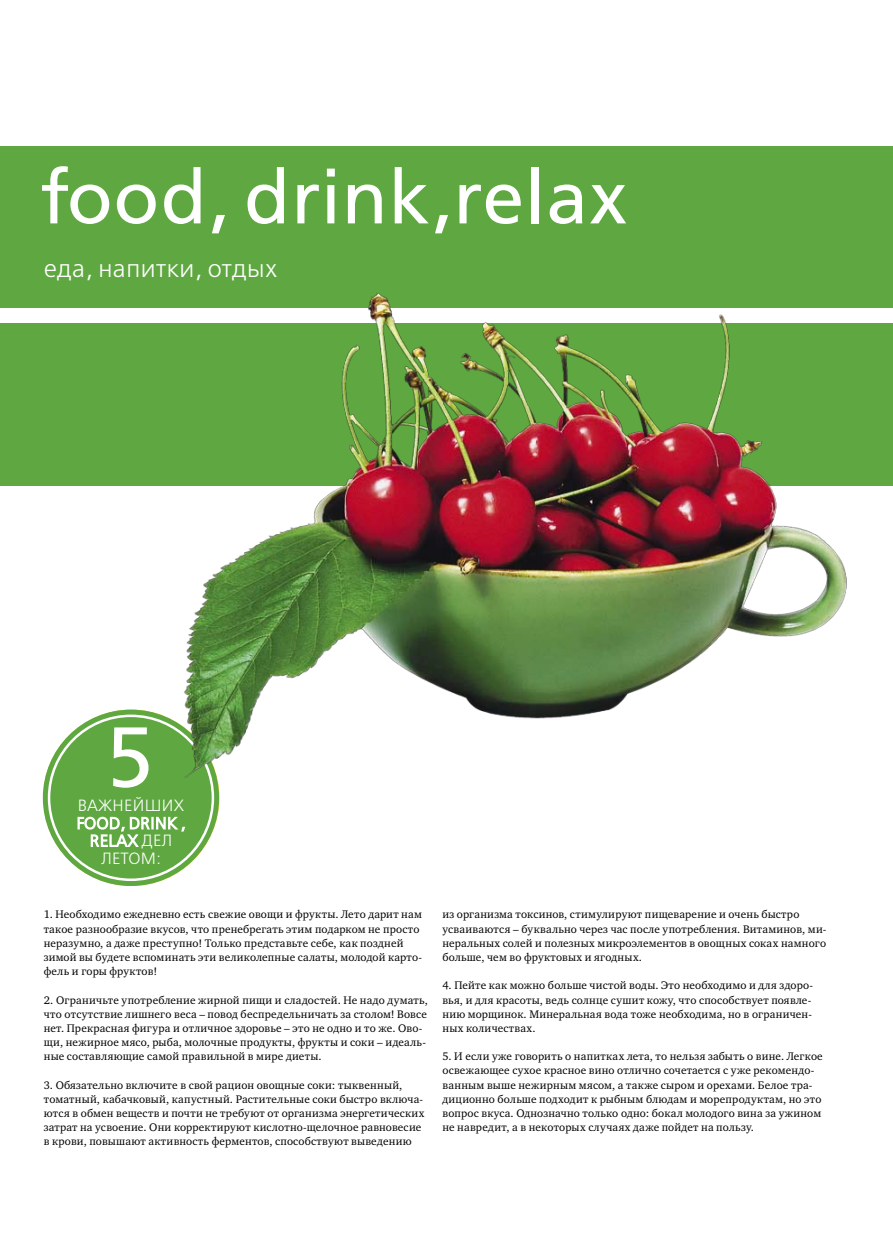
<style>
.page{position:relative;width:893px;height:1234px;background:#fff}
.page>*{position:absolute;margin:0;border:0;box-sizing:border-box;transform-origin:0 0}
.t1{font:84.88px "Free Set C";color:#fff}
.t2{font:75px "Free Set C";letter-spacing:.02em;color:#fff}
.t3{font:25px "Free Set Light C";letter-spacing:.02em;color:#fff}
.t4{font:16.25px/35px "Free Set Light C";letter-spacing:.02em;color:#fff}
.t5{font:11.25px/14.1px "Charter C";letter-spacing:.02em;color:#000}
</style>
<div class="page">
<div style="left:0;top:146px;width:893px;height:339px;background:#5fa841"></div>
<div style="left:0;top:309px;width:893px;height:14px;background:#fff"></div>
<div style="left:43px;top:709px;width:176px;height:176px;background:#5fa841;border-radius:50%"></div>
<svg style="left:77px;top:816px;width:108px;height:31px"></svg>
<img style="left:155px;top:293px;width:718px;height:491px">
<h2 class="t2" style="left:41px;top:156px;width:588px">food, drink,relax</h2>
<h3 class="t3" style="left:44px;top:255px;width:235px">ЕДА, НАПИТКИ, ОТДЫХ</h3>
<h2 class="t2" style="left:45px;top:156px;width:209px">rubric</h2>
<h3 class="t3" style="left:49px;top:255px;width:200px">НАЗВ НИЕ РУБИКИ</h3>
<h2 class="t2" style="left:81px;top:156px;width:209px">rubric</h2>
<h3 class="t3" style="left:84px;top:255px;width:200px">НАЗВАНИЕ РУБИКИ</h3>
<h1 class="t1" style="left:106px;top:717px;width:51px">55</h1>
<h3 class="t4" style="left:141px;top:823px;width:33px">ДЕЛ</h3>
<h3 class="t4" style="left:101px;top:841px;width:32px">ЛЕТОМ</h3>
<h3 class="t4" style="left:156px;top:841px;width:6px">:</h3>
<h3 class="t4" style="left:78px;top:788px;width:108px">ВАЖН ЕЙШИХ</h3>
<h3 class="t4" style="left:93px;top:797px;width:78px">TEXT BASE<br>TEXT BASE</h3>
<h3 class="t4" style="left:96px;top:797px;width:78px">TEXT BASE<br>TEXT BASE</h3>
<p class="t5" style="left:44px;top:907px;width:380px">1. Необходимо ежедневно есть свежие овощи и фрукты. Лето дарит нам такое разнообразие вкусов, что пренебрегать этим подарком не просто неразумно, а даже преступно! Только представьте себе, как поздней зимой вы будете вспоминать эти великолепные салаты, молодой карто&shy;фель и горы фруктов!</p>
<p class="t5" style="left:44px;top:992px;width:386px">2. Ограничьте употребление жирной пищи и сладостей. Не надо думать, что отсутствие лишнего веса – повод беспредельничать за столом! Вовсе нет. Прекрасная фигура и отличное здоровье – это не одно и то же. Ово&shy;щи, нежирное мясо, рыба, молочные продукты, фрукты и соки – идеаль&shy;ные составляющие самой правильной в мире диеты.</p>
<p class="t5" style="left:44px;top:1077px;width:382px">3. Обязательно включите в свой рацион овощные соки: тыквенный, томатный, кабачковый, капустный. Растительные соки быстро включа&shy;ются в обмен веществ и почти не требуют от организма энергетических затрат на усвоение. Они корректируют кислотно-щелочное равновесие в крови, повышают активность ферментов, способствуют выведению</p>
<p class="t5" style="left:442px;top:907px;width:385px">из организма токсинов, стимулируют пищеварение и очень быстро усваиваются – буквально через час после употребления. Витаминов, ми&shy;неральных солей и полезных микроэлементов в овощных соках намного больше, чем во фруктовых и ягодных.</p>
<p class="t5" style="left:442px;top:978px;width:372px">4. Пейте как можно больше чистой воды. Это необходимо и для здоро&shy;вья, и для красоты, ведь солнце сушит кожу, что способствует появле&shy;нию морщинок. Минеральная вода тоже необходима, но в ограничен&shy;ных количествах.</p>
<p class="t5" style="left:442px;top:1049px;width:382px">5. И если уже говорить о напитках лета, то нельзя забыть о вине. Легкое освежающее сухое красное вино отлично сочетается с уже рекомендо&shy;ванным выше нежирным мясом, а также сыром и орехами. Белое тра&shy;диционно больше подходит к рыбным блюдам и морепродуктам, но это вопрос вкуса. Однозначно только одно: бокал молодого вина за ужином не навредит, а в некоторых случаях даже пойдет на пользу.</p>
</div>
